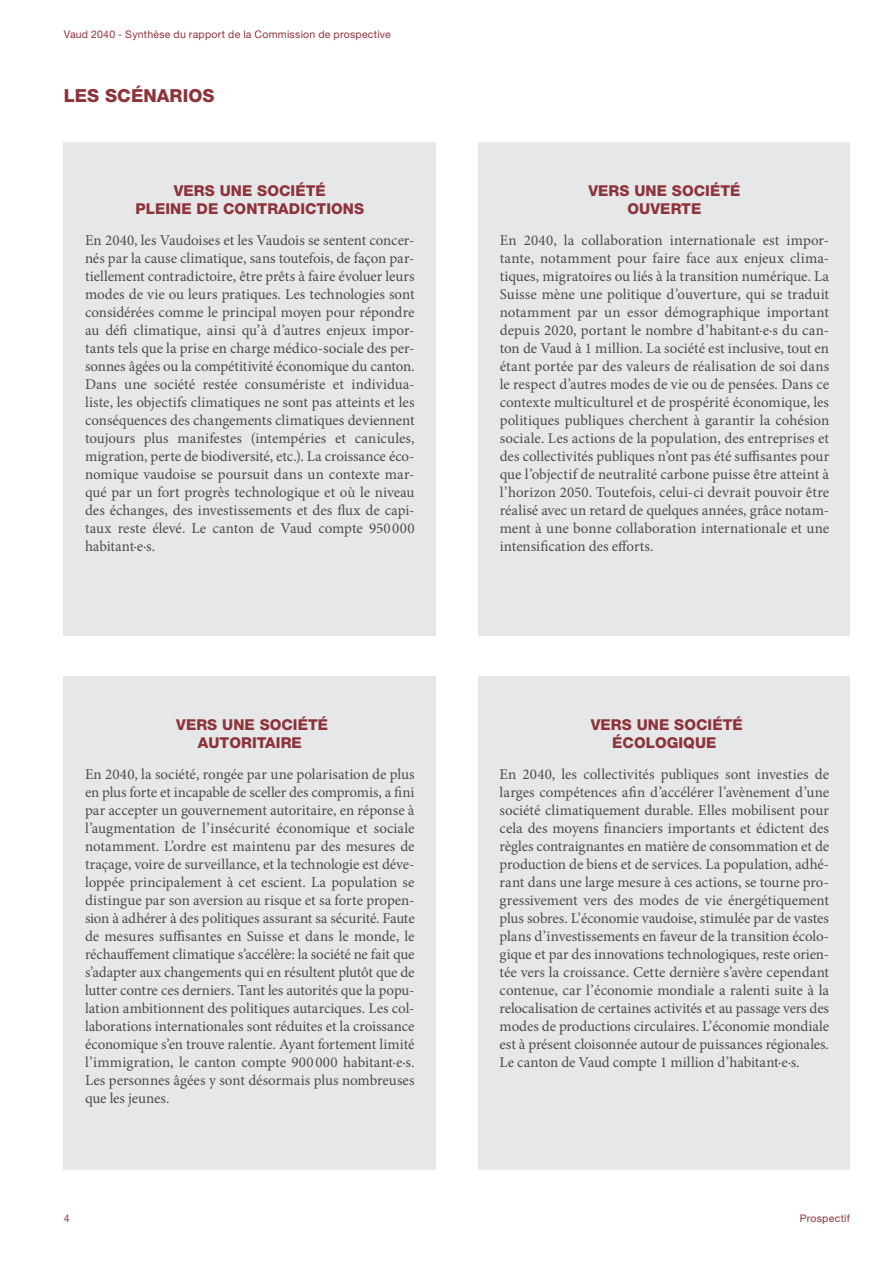
<style>
.page{position:relative;width:893px;height:1263px;background:#fff}
.page>*{position:absolute;margin:0;border:0;box-sizing:border-box;transform-origin:0 0}
.t1{font:800 18px "Helvetica Neue LT Pro";letter-spacing:.005em;color:#8d333a}
.t2{font:15px/18px "Minion Pro";letter-spacing:-.005em;color:#4b4c4d;text-align:justify}
.t3{font:800 15px/18px "Helvetica Neue LT Pro";letter-spacing:.005em;color:#8d333a;text-align:center}
.t4{font:10.5px "Helvetica Neue LT Pro";letter-spacing:.025em;color:#8d333a}
</style>
<div class="page">
<div style="left:64px;top:142px;width:372px;height:493px;background:#e6e7e9"></div>
<div style="left:478px;top:142px;width:372px;height:493px;background:#e6e7e9"></div>
<div style="left:64px;top:676px;width:372px;height:493px;background:#e6e7e9"></div>
<div style="left:478px;top:676px;width:372px;height:493px;background:#e6e7e9"></div>
<p class="t4" style="left:64px;top:28px;width:329px">Vaud 2040 - Synthèse du rapport de la Commission de prospective</p>
<p class="t1" style="left:64px;top:85px;width:152px">LES SCÉNARIOS</p>
<p class="t3" style="left:135px;top:182px;width:230px">VERS UNE SOCIÉTÉ<br>PLEINE DE CONTRADICTIONS</p>
<p class="t2" style="left:85px;top:231px;width:331px">En 2040, les Vaudoises et les Vaudois se sentent concer&shy;nés par la cause climatique, sans toutefois, de façon par&shy;tiellement contradictoire, être prêts à faire évoluer leurs modes de vie ou leurs pratiques. Les technologies sont considérées comme le principal moyen pour répondre au défi climatique, ainsi qu’à d’autres enjeux impor&shy;tants tels que la prise en charge médico-sociale des per&shy;sonnes âgées ou la compétitivité économique du canton.<br>Dans une société restée consumériste et individua&shy;liste, les objectifs climatiques ne sont pas atteints et les conséquences des changements climatiques deviennent toujours plus manifestes (intempéries et canicules, migration, perte de biodiversité, etc.). La croissance éco&shy;nomique vaudoise se poursuit dans un contexte mar&shy;qué par un fort progrès technologique et où le niveau des échanges, des investissements et des flux de capi&shy;taux reste élevé. Le canton de Vaud compte 950000 habitant∙e∙s.</p>
<p class="t3" style="left:176px;top:716px;width:153px">VERS UNE SOCIÉTÉ<br>AUTORITAIRE</p>
<p class="t2" style="left:85px;top:765px;width:331px">En 2040, la société, rongée par une polarisation de plus en plus forte et incapable de sceller des compromis, a fini par accepter un gouvernement autoritaire, en réponse à l’augmentation de l’insécurité économique et sociale notamment. L’ordre est maintenu par des mesures de traçage, voire de surveillance, et la technologie est déve&shy;loppée principalement à cet escient. La population se distingue par son aversion au risque et sa forte propen&shy;sion à adhérer à des politiques assurant sa sécurité. Faute de mesures suffisantes en Suisse et dans le monde, le réchauffement climatique s’accélère: la société ne fait que s’adapter aux changements qui en résultent plutôt que de lutter contre ces derniers. Tant les autorités que la popu&shy;lation ambitionnent des politiques autarciques. Les col&shy;laborations internationales sont réduites et la croissance économique s’en trouve ralentie. Ayant fortement limité l’immigration, le canton compte 900000 habitant∙e∙s.<br>Les personnes âgées y sont désormais plus nombreuses que les jeunes.</p>
<p class="t3" style="left:588px;top:182px;width:153px">VERS UNE SOCIÉTÉ<br>OUVERTE</p>
<p class="t2" style="left:500px;top:231px;width:331px">En 2040, la collaboration internationale est impor&shy;tante, notamment pour faire face aux enjeux clima&shy;tiques, migratoires ou liés à la transition numérique. La Suisse mène une politique d’ouverture, qui se traduit notamment par un essor démographique important depuis 2020, portant le nombre d’habitant·e·s du can&shy;ton de Vaud à 1 million. La société est inclusive, tout en étant portée par des valeurs de réalisation de soi dans le respect d’autres modes de vie ou de pensées. Dans ce contexte multiculturel et de prospérité économique, les politiques publiques cherchent à garantir la cohésion sociale. Les actions de la population, des entreprises et des collectivités publiques n’ont pas été suffisantes pour que l’objectif de neutralité carbone puisse être atteint à l’horizon 2050. Toutefois, celui-ci devrait pouvoir être réalisé avec un retard de quelques années, grâce notam&shy;ment à une bonne collaboration internationale et une intensification des efforts.</p>
<p class="t3" style="left:591px;top:716px;width:153px">VERS UNE SOCIÉTÉ<br>ÉCOLOGIQUE</p>
<p class="t2" style="left:500px;top:765px;width:331px">En 2040, les collectivités publiques sont investies de larges compétences afin d’accélérer l’avènement d’une société climatiquement durable. Elles mobilisent pour cela des moyens financiers importants et édictent des règles contraignantes en matière de consommation et de production de biens et de services. La population, adhé&shy;rant dans une large mesure à ces actions, se tourne pro&shy;gressivement vers des modes de vie énergétiquement plus sobres. L’économie vaudoise, stimulée par de vastes plans d’investissements en faveur de la transition écolo&shy;gique et par des innovations technologiques, reste orien&shy;tée vers la croissance. Cette dernière s’avère cependant contenue, car l’économie mondiale a ralenti suite à la relocalisation de certaines activités et au passage vers des modes de productions circulaires. L’économie mondiale est à présent cloisonnée autour de puissances régionales.<br>Le canton de Vaud compte 1 million d’habitant∙e∙s.</p>
<p class="t4" style="left:64px;top:1211px;width:7px">4</p>
<p class="t4" style="left:800px;top:1211px;width:51px">Prospectif</p>
</div>
